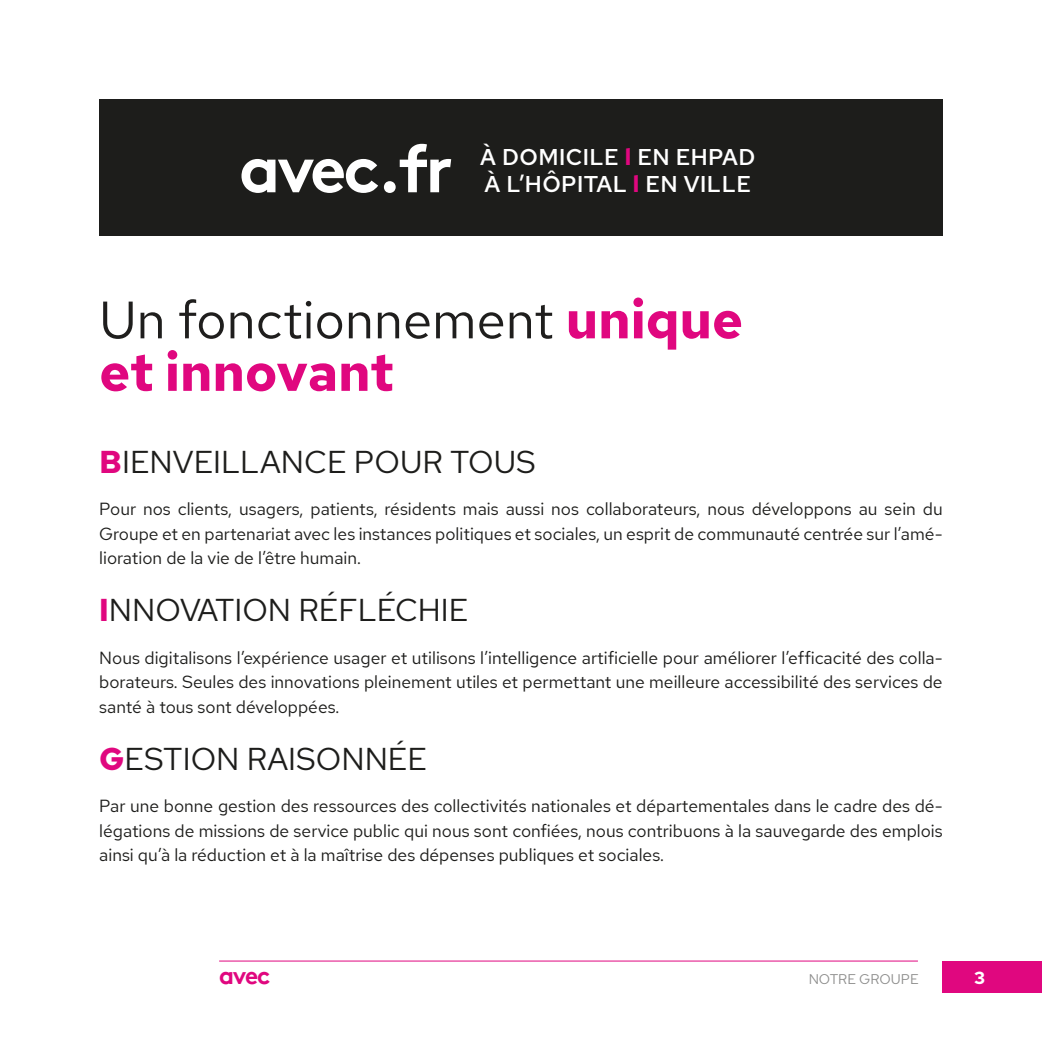
<style>
.page{position:relative;width:1042px;height:1042px;background:#fff}
.page>*{position:absolute;margin:0;border:0;box-sizing:border-box;transform-origin:0 0}
.t1{font:700 67.2px "Brown TT";letter-spacing:-.055em;color:#fff}
.t2{font:52.5px/52.5px "Red Hat Text";color:#1f1e1d}
.Titre{font:31.5px "Red Hat Text";color:#1d1d1b}
.t3{font:700 24.5px "Brown TT";color:#e0077f}
.Texte_rose{font:500 22.75px/27.3px "Red Hat Text";letter-spacing:.02em;color:#fff}
.Texte_Basique{font:17.5px/24.5px "Red Hat Text";color:#1d1d1b;text-align:justify}
.t4{font:700 17.5px "Red Hat Text";color:#fff}
.t5{font:14px "Red Hat Text";color:#1d1d1b}
.s1{font-weight:700;color:#e0077f}
</style>
<div class="page">
<hr style="left:219px;top:960px;width:699px;height:1px;background:#e0077f">
<div style="left:943px;top:961px;width:99px;height:32px;background:#e0077f"></div>
<div style="left:99px;top:99px;width:844px;height:136px;background:#1d1d1b"></div>
<p class="t1" style="left:239px;top:128px;width:215px">avec.fr</p>
<p class="Texte_rose" style="left:480px;top:143px;width:276px">À DOMICILE <span class="s1">l</span> EN EHPAD<br>À L’HÔPITAL <span class="s1">l</span> EN VILLE</p>
<p class="t2" style="left:99px;top:293px;width:645px">Un fonctionnement <span class="s1">unique et innovant</span></p>
<p class="Titre" style="left:99px;top:441px;width:438px"><span class="s1">B</span>IENVEILLANCE POUR TOUS</p>
<p class="Texte_Basique" style="left:99px;top:496px;width:845px">Pour nos clients, usagers, patients, résidents mais aussi nos collaborateurs, nous développons au sein du Groupe et en partenariat avec les instances politiques et sociales, un esprit de communauté centrée sur l’amé&shy;lioration de la vie de l’être humain.</p>
<p class="Titre" style="left:99px;top:589px;width:371px"><span class="s1">I</span>NNOVATION RÉFLÉCHIE</p>
<p class="Texte_Basique" style="left:99px;top:645px;width:845px">Nous digitalisons l’expérience usager et utilisons l’intelligence artificielle pour améliorer l’efficacité des colla&shy;borateurs. Seules des innovations pleinement utiles et permettant une meilleure accessibilité des services de santé à tous sont développées.</p>
<p class="Titre" style="left:99px;top:738px;width:329px"><span class="s1">G</span>ESTION RAISONNÉE</p>
<p class="Texte_Basique" style="left:99px;top:793px;width:845px">Par une bonne gestion des ressources des collectivités nationales et départementales dans le cadre des dé&shy;légations de missions de service public qui nous sont confiées, nous contribuons à la sauvegarde des emplois ainsi qu’à la réduction et à la maîtrise des dépenses publiques et sociales.</p>
<h3 class="t3" style="left:219px;top:960px;width:53px">avec</h3>
<p class="t5" style="left:808px;top:970px;width:112px">NOTRE GROUPE</p>
<p class="t4" style="left:974px;top:966px;width:13px">3</p>
</div>
